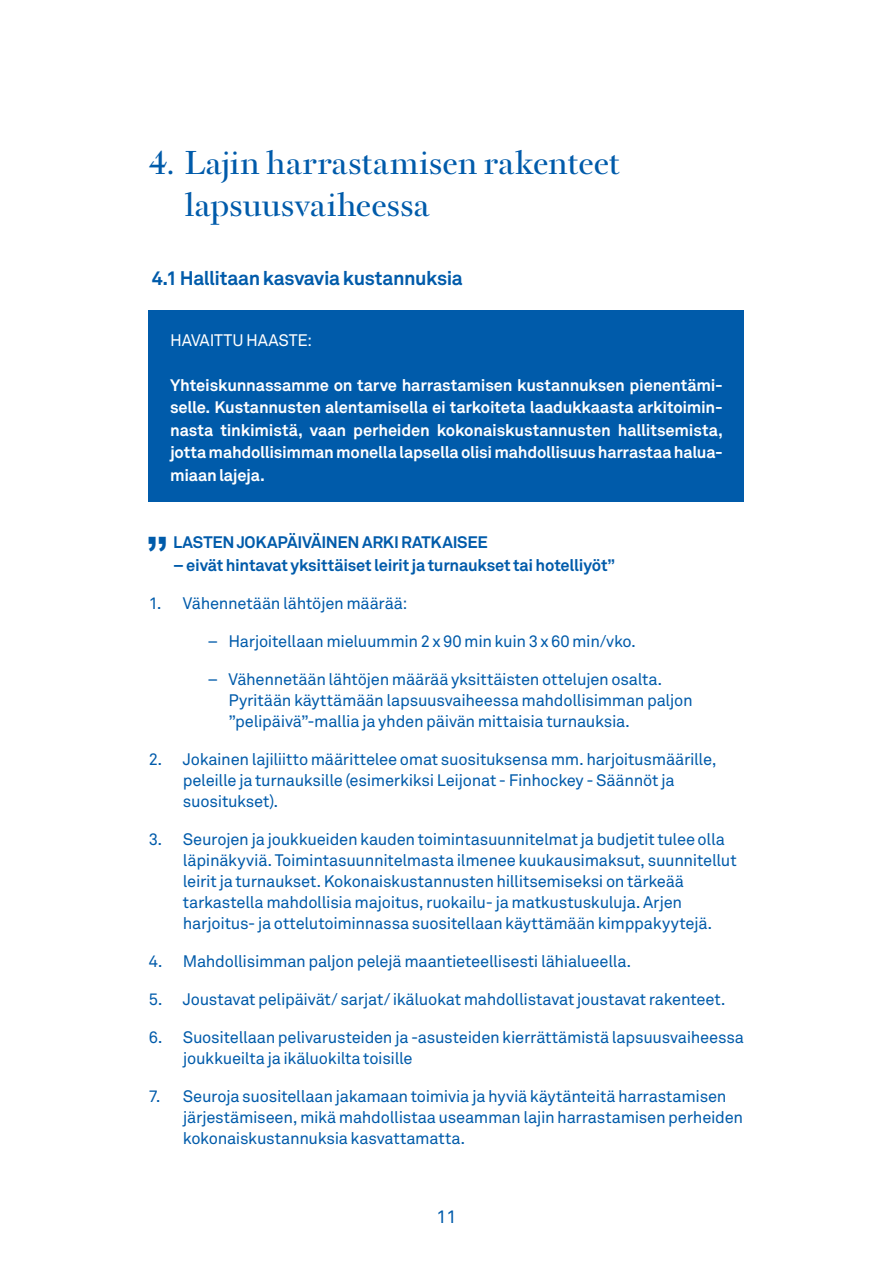
<style>
.page{position:relative;width:893px;height:1263px;background:#fff}
.page>*{position:absolute;margin:0;border:0;box-sizing:border-box;transform-origin:0 0}
.t1{font:700 48.3px "Akkurat Pro";color:#005baa}
.t2{font:30px/42px "Bery Roman";letter-spacing:-.01em;color:#005baa}
.t3{font:700 19.5px "Akkurat Pro";letter-spacing:-.02em;color:#005baa}
.t4{font:18px "Akkurat Pro";color:#005baa}
.t5{font:16.5px/21px "Akkurat Pro";letter-spacing:-.02em;color:#005baa}
.t6{font:700 16.5px/22.5px "Akkurat Pro";letter-spacing:-.015em;color:#fff;text-align:justify}
.t7{font:700 16.5px "Akkurat Pro";letter-spacing:-.015em;color:#005baa}
.t8{font:16.5px "Akkurat Pro";letter-spacing:-.015em;color:#fff}
</style>
<div class="page">
<div style="left:149px;top:310px;width:595px;height:192px;background:#005baa"></div>
<p class="t2" style="left:185px;top:142px;width:437px;text-indent:-36px">4. Lajin harrastamisen rakenteet lapsuusvaiheessa</p>
<p class="t3" style="left:152px;top:266px;width:313px">4.1 Hallitaan kasvavia kustannuksia</p>
<p class="t8" style="left:170px;top:330px;width:144px">HAVAITTU HAASTE:</p>
<p class="t6" style="left:170px;top:374px;width:554px">Yhteiskunnassamme on tarve harrastamisen kustannuksen pienentämi&shy;selle. Kustannusten alentamisella ei tarkoiteta laadukkaasta arkitoimin&shy;nasta tinkimistä, vaan perheiden kokonaiskustannusten hallitsemista, jotta mahdollisimman monella lapsella olisi mahdollisuus harrastaa halua-</p>
<p class="t1" style="left:146px;top:524px;width:24px">”</p>
<p class="t7" style="left:173px;top:532px;width:316px">LASTEN JOKAPÄIVÄINEN ARKI RATKAISEE</p>
<p class="t7" style="left:173px;top:555px;width:443px">– eivät hintavat yksittäiset leirit ja turnaukset tai hotelliyöt”</p>
<p class="t5" style="left:149px;top:593px;width:260px">1. Vähennetään lähtöjen määrää:</p>
<p class="t5" style="left:207px;top:631px;width:430px">– Harjoitellaan mieluummin 2 x 90 min kuin 3 x 60 min/vko.</p>
<p class="t5" style="left:228px;top:669px;width:466px;text-indent:-21px">– Vähennetään lähtöjen määrää yksittäisten ottelujen osalta.<br>Pyritään käyttämään lapsuusvaiheessa mahdollisimman paljon ”pelipäivä”-mallia ja yhden päivän mittaisia turnauksia.</p>
<p class="t5" style="left:183px;top:749px;width:535px;text-indent:-34px">2. Jokainen lajiliitto määrittelee omat suosituksensa mm. harjoitusmäärille, peleille ja turnauksille (esimerkiksi Leijonat - Finhockey - Säännöt ja suositukset).</p>
<p class="t5" style="left:183px;top:829px;width:555px;text-indent:-34px">3. Seurojen ja joukkueiden kauden toimintasuunnitelmat ja budjetit tulee olla läpinäkyviä. Toimintasuunnitelmasta ilmenee kuukausimaksut, suunnitellut leirit ja turnaukset. Kokonaiskustannusten hillitsemiseksi on tärkeää tarkastella mahdollisia majoitus, ruokailu- ja matkustuskuluja. Arjen harjoitus- ja ottelutoiminnassa suositellaan käyttämään kimppakyytejä.</p>
<p class="t5" style="left:149px;top:951px;width:484px">4. Mahdollisimman paljon pelejä maantieteellisesti lähialueella.</p>
<p class="t5" style="left:149px;top:989px;width:578px">5. Joustavat pelipäivät/ sarjat/ ikäluokat mahdollistavat joustavat rakenteet.</p>
<p class="t5" style="left:183px;top:1027px;width:563px;text-indent:-34px">6. Suositellaan pelivarusteiden ja -asusteiden kierrättämistä lapsuusvaiheessa joukkueilta ja ikäluokilta toisille</p>
<p class="t5" style="left:183px;top:1086px;width:562px;text-indent:-34px">7. Seuroja suositellaan jakamaan toimivia ja hyviä käytänteitä harrastamisen järjestämiseen, mikä mahdollistaa useamman lajin harrastamisen perheiden kokonaiskustannuksia kasvattamatta.</p>
<p class="t4" style="left:436px;top:1206px;width:22px">11</p>
</div>
